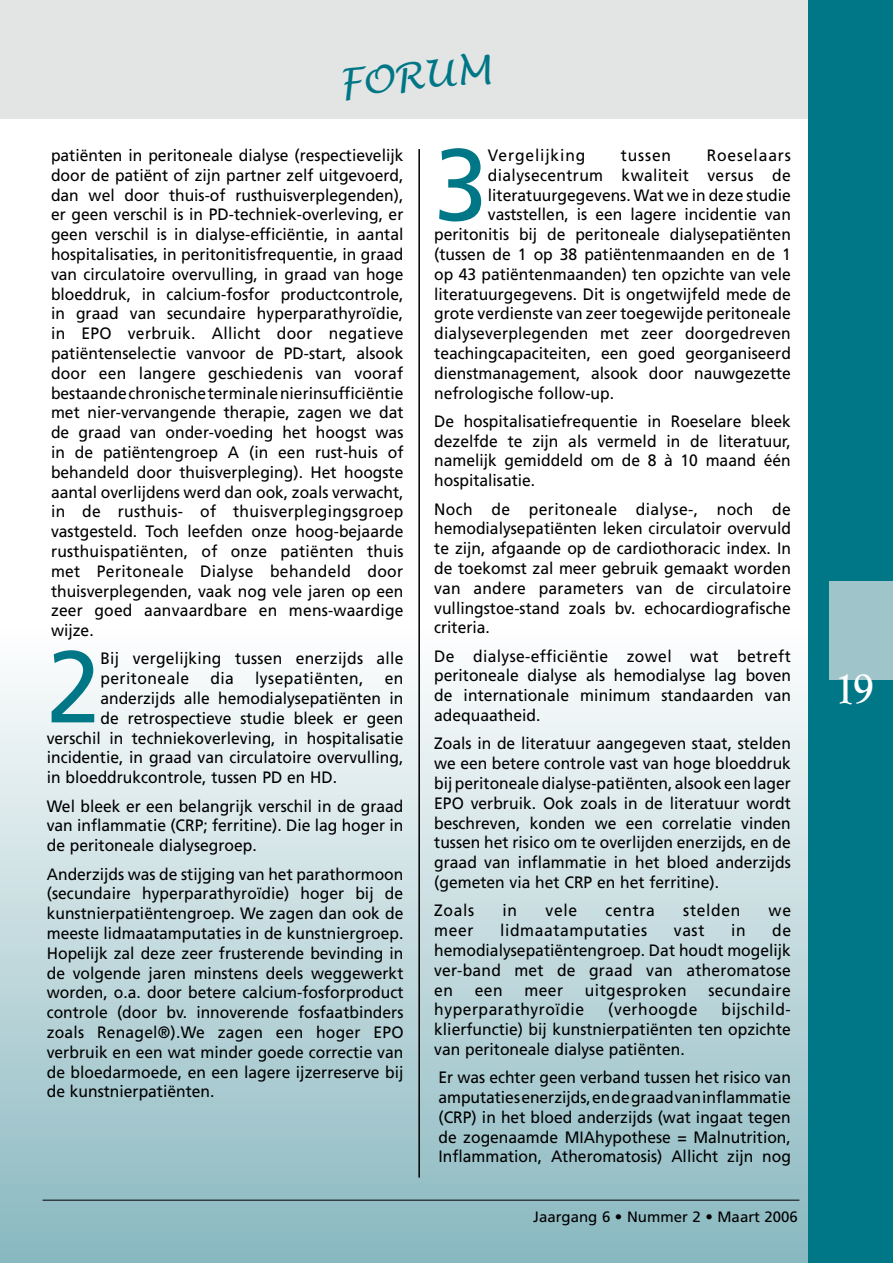
<style>
.page{position:relative;width:893px;height:1263px;background:#fff}
.page>*{position:absolute;margin:0;border:0;box-sizing:border-box;transform-origin:0 0}
.t1{font:101.55px "Frutiger LT";color:#007786;scale:.95 1}
.t2{font:700 45px "Goudy Old Style T";color:#fff;scale:.9 1}
.t3{font:italic 37.65px "Lucida Handwriting";color:#007786}
.t4{font:16.5px/19.8px "Frutiger LT";color:#000;text-align:justify;scale:.95 1}
.t5{font:16.5px "Frutiger LT";letter-spacing:.03em;color:#000;scale:.95 1}
.t6{font:16.5px "Frutiger LT";letter-spacing:.025em;color:#000;scale:.95 1}
.t7{font:16.5px "Frutiger LT";letter-spacing:.035em;color:#000;scale:.95 1}
.t8{font:16.5px "Frutiger LT";letter-spacing:.04em;color:#000;scale:.95 1}
.t9{font:16.5px "Frutiger LT";letter-spacing:.055em;color:#000;scale:.95 1}
.t10{font:15px "Frutiger LT";color:#000}
</style>
<div class="page">
<div style="left:0;top:0;width:893px;height:119px;background:#e3e4e4"></div>
<div style="left:808px;top:0;width:85px;height:1263px;background:#007786"></div>
<div style="left:829px;top:581px;width:64px;height:98px;background:#9fc5cb"></div>
<div style="left:0;top:629px;width:808px;height:634px;background:linear-gradient(to bottom,#fffefe,#88b7be)"></div>
<hr style="left:43px;top:1200px;width:756px;height:1px;background:#000">
<hr style="left:418px;top:149px;width:2px;height:1029px;background:#000">
<h3 class="t3" style="left:336px;top:60px;width:154px;rotate:-5deg">FORUM</h3>
<p class="t4" style="left:51px;top:145px;width:373px">patiënten in peritoneale dialyse (respectievelijk door de patiënt of zijn partner zelf uitgevoerd, dan wel door thuis-of rusthuisverplegenden), er geen verschil is in PD-techniek-overleving, er geen verschil is in dialyse-efficiëntie, in aantal hospitalisaties, in peritonitisfrequentie, in graad van circulatoire overvulling, in graad van hoge bloeddruk, in calcium-fosfor productcontrole, in graad van secundaire hyperparathyroïdie, in EPO verbruik. Allicht door negatieve patiëntenselectie vanvoor de PD-start, alsook door een langere geschiedenis van vooraf bestaande chronische terminale nierinsufficiëntie met nier-vervangende therapie, zagen we dat de graad van onder-voeding het hoogst was in de patiëntengroep A (in een rust-huis of behandeld door thuisverpleging). Het hoogste aantal overlijdens werd dan ook, zoals verwacht, in de rusthuis- of thuisverplegingsgroep vastgesteld. Toch leefden onze hoog-bejaarde rusthuispatiënten, of onze patiënten thuis met Peritoneale Dialyse behandeld door thuisverplegenden, vaak nog vele jaren op een zeer goed aanvaardbare en mens-waardige wijze.</p>
<h1 class="t1" style="left:47px;top:627px;width:58px">2</h1>
<p class="t4" style="left:100px;top:649px;width:320px">Bij vergelijking tussen enerzijds alle peritoneale</p>
<p class="t4" style="left:210px;top:669px;width:26px">dia</p>
<p class="t5" style="left:255px;top:669px;width:116px">lysepatiënten,</p>
<p class="t4" style="left:385px;top:669px;width:21px">en</p>
<p class="t4" style="left:100px;top:688px;width:320px">anderzijds alle hemodialysepatiënten in</p>
<p class="t4" style="left:100px;top:708px;width:320px">de retrospectieve studie bleek er geen</p>
<p class="t4" style="left:47px;top:728px;width:377px">verschil in techniekoverleving, in hospitalisatie</p>
<p class="t4" style="left:47px;top:748px;width:377px">incidentie, in graad van circulatoire overvulling,</p>
<p class="t4" style="left:47px;top:768px;width:307px">in bloeddrukcontrole, tussen PD en HD.</p>
<p class="t4" style="left:47px;top:796px;width:377px">Wel bleek er een belangrijk verschil in de graad van inflammatie (CRP; ferritine). Die lag hoger in de peritoneale dialysegroep.</p>
<p class="t4" style="left:47px;top:864px;width:377px">Anderzijds was de stijging van het parathormoon (secundaire hyperparathyroïdie) hoger bij de kunstnierpatiëntengroep. We zagen dan ook de meeste lidmaatamputaties in de kunstniergroep.<br>Hopelijk zal deze zeer frusterende bevinding in de volgende jaren minstens deels weggewerkt worden, o.a. door betere calcium-fosforproduct controle (door bv. innoverende fosfaatbinders zoals Renagel®).We zagen een hoger EPO verbruik en een wat minder goede correctie van de bloedarmoede, en een lagere ijzerreserve bij de kunstnierpatiënten.</p>
<h1 class="t1" style="left:434px;top:125px;width:58px">3</h1>
<p class="t9" style="left:488px;top:145px;width:104px">Vergelijking</p>
<p class="t4" style="left:621px;top:145px;width:54px">tussen</p>
<p class="t9" style="left:707px;top:145px;width:90px">Roeselaars</p>
<p class="t6" style="left:488px;top:165px;width:320px">dialysecentrum kwaliteit versus de</p>
<p class="t4" style="left:488px;top:185px;width:320px">literatuurgegevens. Wat we in deze studie</p>
<p class="t4" style="left:488px;top:205px;width:320px">vaststellen, is een lagere incidentie van</p>
<p class="t4" style="left:434px;top:225px;width:377px">peritonitis bij de peritoneale dialysepatiënten</p>
<p class="t4" style="left:434px;top:244px;width:377px">(tussen de 1 op 38 patiëntenmaanden en de 1</p>
<p class="t4" style="left:434px;top:264px;width:377px">op 43 patiëntenmaanden) ten opzichte van vele</p>
<p class="t4" style="left:434px;top:284px;width:377px">literatuurgegevens. Dit is ongetwijfeld mede de</p>
<p class="t4" style="left:434px;top:304px;width:377px">grote verdienste van zeer toegewijde peritoneale</p>
<p class="t4" style="left:434px;top:324px;width:377px">dialyseverplegenden met zeer doorgedreven</p>
<p class="t4" style="left:434px;top:343px;width:377px">teachingcapaciteiten, een goed georganiseerd</p>
<p class="t4" style="left:434px;top:363px;width:377px">dienstmanagement, alsook door nauwgezette</p>
<p class="t4" style="left:434px;top:383px;width:191px">nefrologische follow-up.</p>
<p class="t4" style="left:434px;top:411px;width:377px">De hospitalisatiefrequentie in Roeselare bleek dezelfde te zijn als vermeld in de literatuur, namelijk gemiddeld om de 8 à 10 maand één hospitalisatie.</p>
<p class="t4" style="left:434px;top:499px;width:377px">Noch de peritoneale dialyse-, noch de hemodialysepatiënten leken circulatoir overvuld te zijn, afgaande op de cardiothoracic index. In de toekomst zal meer gebruik gemaakt worden van andere parameters van de circulatoire vullingstoe-stand zoals bv. echocardiografische criteria.</p>
<p class="t4" style="left:434px;top:646px;width:377px">De dialyse-efficiëntie zowel wat betreft peritoneale dialyse als hemodialyse lag boven de internationale minimum standaarden van adequaatheid.</p>
<p class="t4" style="left:434px;top:734px;width:377px">Zoals in de literatuur aangegeven staat, stelden we een betere controle vast van hoge bloeddruk bij peritoneale dialyse-patiënten, alsook een lager EPO verbruik. Ook zoals in de literatuur wordt beschreven, konden we een correlatie vinden tussen het risico om te overlijden enerzijds, en de graad van inflammatie in het bloed anderzijds (gemeten via het CRP en het ferritine).</p>
<p class="t4" style="left:434px;top:901px;width:44px">Zoals</p>
<p class="t4" style="left:503px;top:901px;width:17px">in</p>
<p class="t4" style="left:546px;top:901px;width:35px">vele</p>
<p class="t4" style="left:605px;top:901px;width:53px">centra</p>
<p class="t8" style="left:683px;top:901px;width:61px">stelden</p>
<p class="t4" style="left:769px;top:901px;width:25px">we</p>
<p class="t4" style="left:434px;top:920px;width:43px">meer</p>
<p class="t8" style="left:500px;top:921px;width:156px">lidmaatamputaties</p>
<p class="t4" style="left:674px;top:920px;width:34px">vast</p>
<p class="t4" style="left:731px;top:920px;width:17px">in</p>
<p class="t4" style="left:434px;top:920px;width:377px;text-indent:338px">de hemodialysepatiëntengroep. Dat houdt mogelijk ver-band met de graad van atheromatose en</p>
<p class="t4" style="left:475px;top:980px;width:31px">een</p>
<p class="t4" style="left:524px;top:980px;width:42px">meer</p>
<p class="t5" style="left:585px;top:980px;width:109px">uitgesproken</p>
<p class="t5" style="left:708px;top:980px;width:88px">secundaire</p>
<p class="t7" style="left:434px;top:1000px;width:159px">hyperparathyroïdie</p>
<p class="t7" style="left:608px;top:1000px;width:95px">(verhoogde</p>
<p class="t4" style="left:434px;top:1000px;width:377px;text-indent:287px">bijschild&shy;klierfunctie) bij kunstnierpatiënten ten opzichte van peritoneale dialyse patiënten.</p>
<p class="t4" style="left:438px;top:1068px;width:372px">Er was echter geen verband tussen het risico van amputaties enerzijds, en de graad van inflammatie (CRP) in het bloed anderzijds (wat ingaat tegen de zogenaamde MIAhypothese = Malnutrition, Inflammation, Atheromatosis) Allicht zijn nog</p>
<p class="t10" style="left:533px;top:1208px;width:266px">Jaargang 6 • Nummer 2 • Maart 2006</p>
<h2 class="t2" style="left:835px;top:663px;width:20px">19</h2>
</div>
